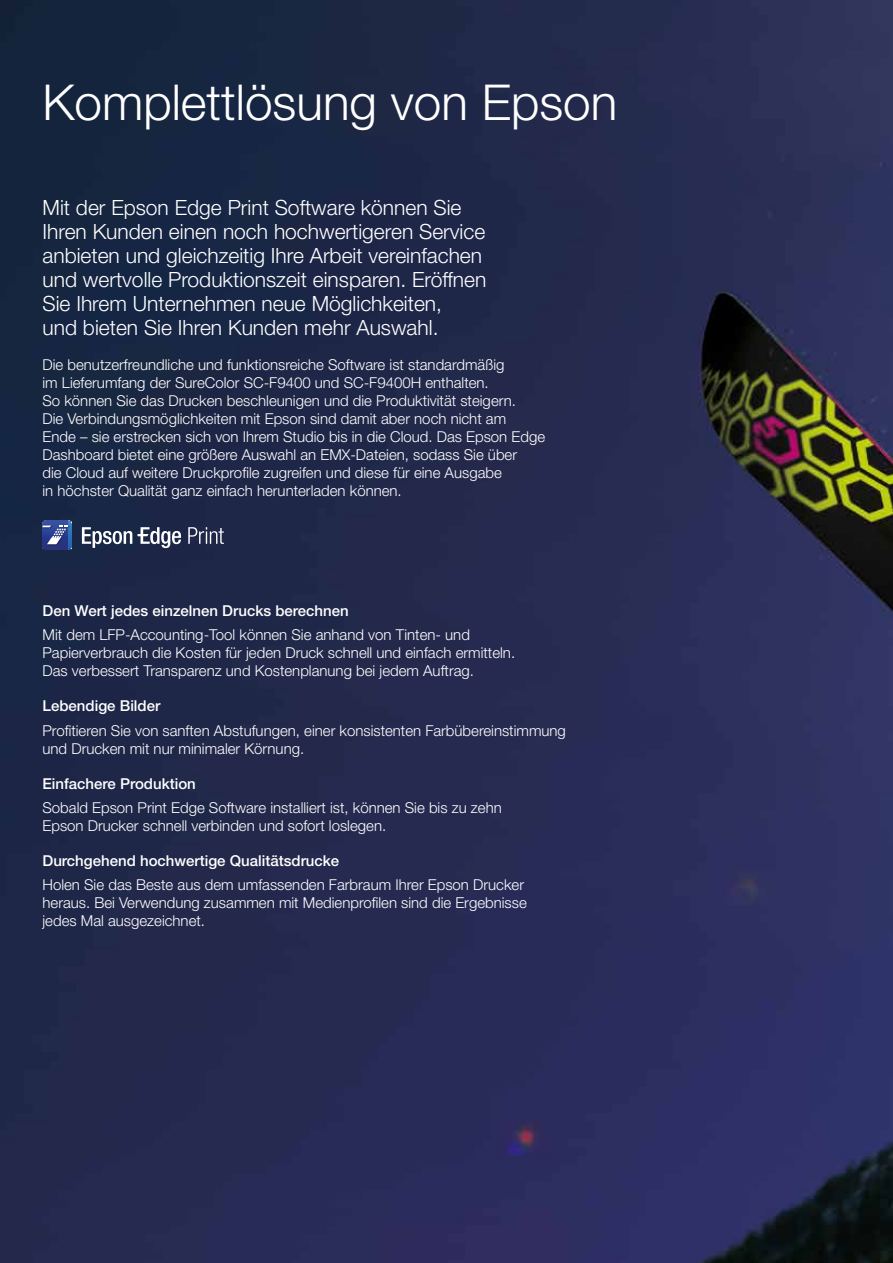
<style>
.page{position:relative;width:893px;height:1263px;background:#fff}
.page>*{position:absolute;margin:0;border:0;box-sizing:border-box;transform-origin:0 0}
.t1{font:300 49.5px "Helvetica Neue LT Pro";color:#fff}
.t2{font:300 21px/24px "Helvetica Neue LT Pro";color:#fff}
.t3{font:300 15px/18px "Helvetica Neue LT Pro";color:#fff}
.t4{font:500 15px "Helvetica Neue LT Pro";color:#fff}
</style>
<div class="page">
<img style="left:0;top:0;width:893px;height:1263px">
<svg style="left:82px;top:527px;width:99px;height:21px"></svg>
<svg style="left:188px;top:527px;width:36px;height:17px"></svg>
<img style="left:43px;top:520px;width:25px;height:29px">
<img style="left:68px;top:520px;width:4px;height:29px">
<img style="left:46px;top:524px;width:24px;height:22px">
<svg style="left:43px;top:524px;width:25px;height:20px"></svg>
<h1 class="t1" style="left:43px;top:73px;width:576px">Komplettlösung von Epson</h1>
<p class="t2" style="left:43px;top:195px;width:445px">Mit der Epson Edge Print Software können Sie Ihren Kunden einen noch hochwertigeren Service anbieten und gleichzeitig Ihre Arbeit vereinfachen und wertvolle Produktionszeit einsparen. Eröffnen Sie Ihrem Unternehmen neue Möglichkeiten,<br>und bieten Sie Ihren Kunden mehr Auswahl.</p>
<p class="t3" style="left:43px;top:355px;width:504px">Die benutzerfreundliche und funktionsreiche Software ist standardmäßig<br>im Lieferumfang der SureColor SC-F9400 und SC-F9400H enthalten.<br>So können Sie das Drucken beschleunigen und die Produktivität steigern.<br>Die Verbindungsmöglichkeiten mit Epson sind damit aber noch nicht am<br>Ende – sie erstrecken sich von Ihrem Studio bis in die Cloud. Das Epson Edge Dashboard bietet eine größere Auswahl an EMX-Dateien, sodass Sie über<br>die Cloud auf weitere Druckprofile zugreifen und diese für eine Ausgabe<br>in höchster Qualität ganz einfach herunterladen können.</p>
<p class="t4" style="left:43px;top:601px;width:308px">Den Wert jedes einzelnen Drucks berechnen</p>
<p class="t3" style="left:43px;top:625px;width:474px">Mit dem LFP-Accounting-Tool können Sie anhand von Tinten- und<br>Papierverbrauch die Kosten für jeden Druck schnell und einfach ermitteln.<br>Das verbessert Transparenz und Kostenplanung bei jedem Auftrag.</p>
<p class="t4" style="left:43px;top:697px;width:119px">Lebendige Bilder</p>
<p class="t3" style="left:43px;top:721px;width:525px">Profitieren Sie von sanften Abstufungen, einer konsistenten Farbübereinstimmung und Drucken mit nur minimaler Körnung.</p>
<p class="t4" style="left:43px;top:774px;width:155px">Einfachere Produktion</p>
<p class="t3" style="left:43px;top:798px;width:461px">Sobald Epson Print Edge Software installiert ist, können Sie bis zu zehn<br>Epson Drucker schnell verbinden und sofort loslegen.</p>
<p class="t4" style="left:43px;top:851px;width:298px">Durchgehend hochwertige Qualitätsdrucke</p>
<p class="t3" style="left:43px;top:876px;width:486px">Holen Sie das Beste aus dem umfassenden Farbraum Ihrer Epson Drucker heraus. Bei Verwendung zusammen mit Medienprofilen sind die Ergebnisse jedes Mal ausgezeichnet.</p>
</div>
